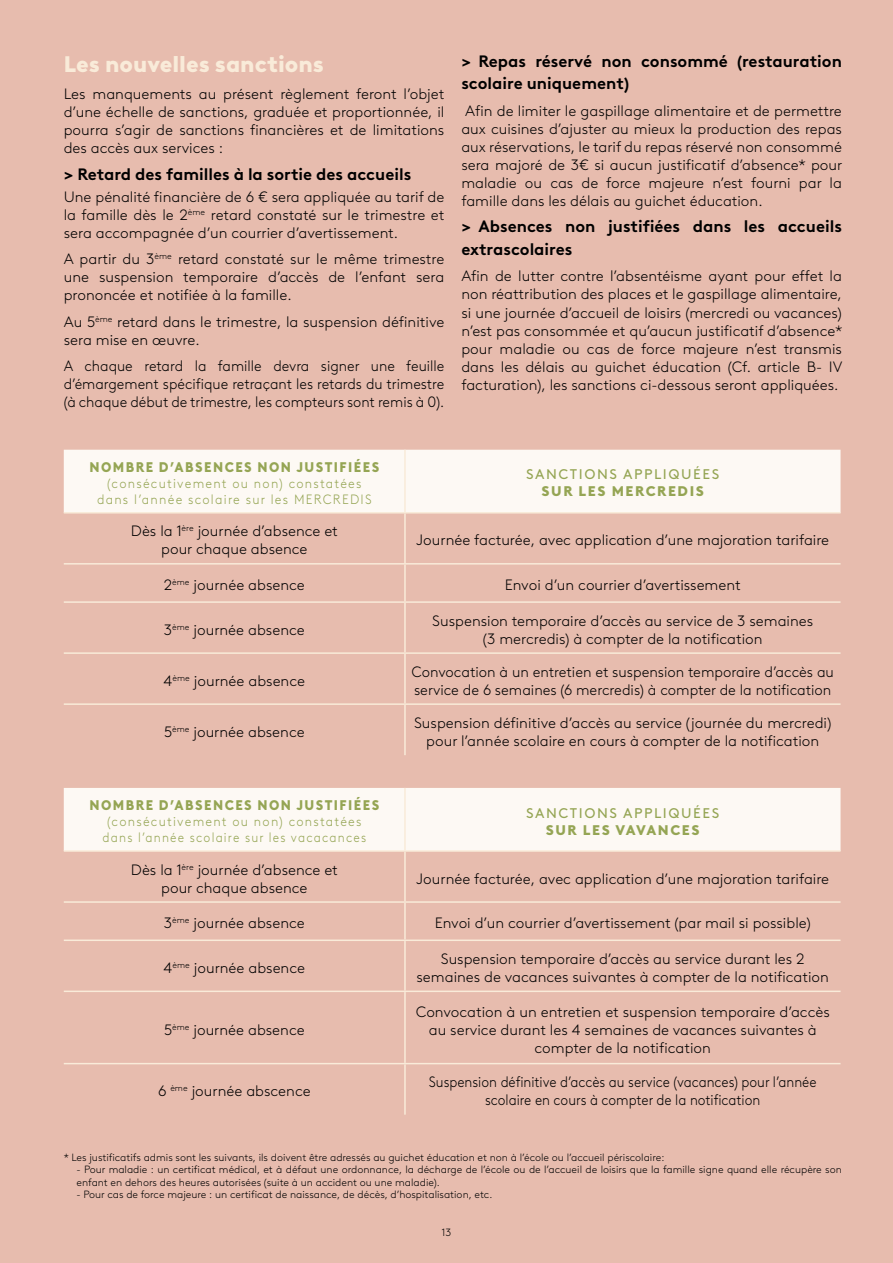
<style>
.page{position:relative;width:893px;height:1263px;background:#e7bcae}
.page>*{position:absolute;margin:0;border:0;box-sizing:border-box;transform-origin:0 0}
.t1{font:900 22.5px "Brown LL";color:#f9ebd9}
.t2{font:700 16.5px/22.5px "Brown LL";color:#000}
.t3{font:300 15px/18px "Brown LL";color:#000;text-align:center}
.t4{font:300 15px/18px "Brown LL";color:#000;text-align:justify;scale:.95 1}
.t5{font:300 15px/18px "Brown LL";color:#000;text-align:center;scale:.9 1}
.t6{font:900 13.95px "Brown LL";letter-spacing:.11em;color:#95a554;scale:.93 1}
.t7{font:13.95px "Brown LL";letter-spacing:.11em;color:#95a554}
.t8{font:900 13.95px "Brown LL";letter-spacing:.11em;color:#95a554}
.t9{font:300 13.5px/16.2px "Brown LL";letter-spacing:.1em;color:#95a554;text-align:center;scale:.93 1}
.t10{font:300 10.5px/12.6px "Brown LL";color:#000}
</style>
<div class="page">
<div style="left:64px;top:450px;width:776px;height:62px;background:#fdf9f4"></div>
<hr style="left:404px;top:450px;width:2px;height:62px;background:#f9ebd9">
<hr style="left:64px;top:512px;width:341px;height:1px;background:#f9ebd9">
<hr style="left:405px;top:512px;width:435px;height:1px;background:#f9ebd9">
<hr style="left:404px;top:513px;width:2px;height:50px;background:#f9ebd9">
<hr style="left:64px;top:563px;width:341px;height:1px;background:#f9ebd9">
<hr style="left:405px;top:563px;width:435px;height:1px;background:#f9ebd9">
<hr style="left:404px;top:564px;width:2px;height:37px;background:#f9ebd9">
<hr style="left:64px;top:601px;width:341px;height:2px;background:#f9ebd9">
<hr style="left:405px;top:601px;width:435px;height:2px;background:#f9ebd9">
<hr style="left:404px;top:603px;width:2px;height:49px;background:#f9ebd9">
<hr style="left:64px;top:652px;width:341px;height:2px;background:#f9ebd9">
<hr style="left:405px;top:652px;width:435px;height:2px;background:#f9ebd9">
<hr style="left:404px;top:654px;width:2px;height:49px;background:#f9ebd9">
<hr style="left:64px;top:703px;width:341px;height:2px;background:#f9ebd9">
<hr style="left:405px;top:703px;width:435px;height:2px;background:#f9ebd9">
<hr style="left:404px;top:705px;width:2px;height:50px;background:#f9ebd9">
<div style="left:64px;top:788px;width:776px;height:62px;background:#fdf9f4"></div>
<hr style="left:404px;top:788px;width:2px;height:62px;background:#f9ebd9">
<hr style="left:64px;top:850px;width:341px;height:2px;background:#f9ebd9">
<hr style="left:405px;top:850px;width:435px;height:2px;background:#f9ebd9">
<hr style="left:404px;top:852px;width:2px;height:49px;background:#f9ebd9">
<hr style="left:64px;top:901px;width:341px;height:2px;background:#f9ebd9">
<hr style="left:405px;top:901px;width:435px;height:2px;background:#f9ebd9">
<hr style="left:404px;top:903px;width:2px;height:36px;background:#f9ebd9">
<hr style="left:64px;top:939px;width:341px;height:2px;background:#f9ebd9">
<hr style="left:405px;top:939px;width:435px;height:2px;background:#f9ebd9">
<hr style="left:404px;top:941px;width:2px;height:49px;background:#f9ebd9">
<hr style="left:64px;top:990px;width:341px;height:2px;background:#f9ebd9">
<hr style="left:405px;top:990px;width:435px;height:2px;background:#f9ebd9">
<hr style="left:404px;top:992px;width:2px;height:71px;background:#f9ebd9">
<hr style="left:64px;top:1063px;width:341px;height:1px;background:#f9ebd9">
<hr style="left:405px;top:1063px;width:435px;height:1px;background:#f9ebd9">
<hr style="left:404px;top:1064px;width:2px;height:51px;background:#f9ebd9">
<h1 class="t1" style="left:64px;top:47px;width:262px">Les nouvelles sanctions</h1>
<p class="t3" style="left:64px;top:84px;width:382px;text-align:justify">Les manquements au présent règlement feront l’objet d’une échelle de sanctions, graduée et proportionnée, il pourra s’agir de sanctions financières et de limitations des accès aux services :</p>
<p class="t2" style="left:64px;top:161px;width:349px">&gt; Retard des familles à la sortie des accueils</p>
<p class="t3" style="left:64px;top:187px;width:382px;text-align:justify">Une pénalité financière de 6 € sera appliquée au tarif de la famille dès le 2<sup>ème</sup> retard constaté sur le trimestre et sera accompagnée d’un courrier d’avertissement.</p>
<p class="t3" style="left:64px;top:249px;width:382px;text-align:justify">A partir du 3<sup>ème</sup> retard constaté sur le même trimestre une suspension temporaire d’accès de l’enfant sera prononcée et notifiée à la famille.</p>
<p class="t3" style="left:64px;top:312px;width:382px;text-align:left">Au 5<sup>ème</sup> retard dans le trimestre, la suspension définitive sera mise en œuvre.</p>
<p class="t4" style="left:64px;top:356px;width:402px">A chaque retard la famille devra signer une feuille d’émargement spécifique retraçant les retards du trimestre (à chaque début de trimestre, les compteurs sont remis à 0).</p>
<p class="t2" style="left:461px;top:48px;width:382px">&gt; Repas réservé non consommé (restauration scolaire uniquement)</p>
<p class="t3" style="left:461px;top:101px;width:382px;text-align:justify">Afin de limiter le gaspillage alimentaire et de permettre aux cuisines d’ajuster au mieux la production des repas aux réservations, le tarif du repas réservé non consommé sera majoré de 3€ si aucun justificatif d’absence* pour maladie ou cas de force majeure n’est fourni par la famille dans les délais au guichet éducation.</p>
<p class="t2" style="left:461px;top:214px;width:382px">&gt; Absences non justifiées dans les accueils extrascolaires</p>
<p class="t3" style="left:461px;top:266px;width:383px;text-align:justify">Afin de lutter contre l’absentéisme ayant pour effet la non réattribution des places et le gaspillage alimentaire, si une journée d’accueil de loisirs (mercredi ou vacances) n’est pas consommée et qu’aucun justificatif d’absence* pour maladie ou cas de force majeure n’est transmis dans les délais au guichet éducation (Cf. article B- IV facturation), les sanctions ci-dessous seront appliquées.</p>
<p class="t6" style="left:89px;top:456px;width:313px">NOMBRE D’ABSENCES NON JUSTIFIÉES</p>
<p class="t9" style="left:97px;top:474px;width:297px">(consécutivement ou non) constatées dans l’année scolaire sur les MERCREDIS</p>
<p class="t7" style="left:526px;top:464px;width:194px">SANCTIONS APPLIQUÉES</p>
<p class="t8" style="left:542px;top:480px;width:164px">SUR LES MERCREDIS</p>
<p class="t3" style="left:131px;top:521px;width:209px">Dès la 1<sup>ère</sup> journée d’absence et pour chaque absence</p>
<p class="t3" style="left:416px;top:530px;width:414px">Journée facturée, avec application d’une majoration tarifaire</p>
<p class="t3" style="left:164px;top:575px;width:143px">2<sup>ème</sup> journée absence</p>
<p class="t3" style="left:505px;top:575px;width:237px">Envoi d’un courrier d’avertissement</p>
<p class="t3" style="left:164px;top:620px;width:142px">3<sup>ème</sup> journée absence</p>
<p class="t3" style="left:432px;top:611px;width:382px">Suspension temporaire d’accès au service de 3 semaines (3 mercredis) à compter de la notification</p>
<p class="t3" style="left:164px;top:671px;width:143px">4<sup>ème</sup> journée absence</p>
<p class="t3" style="left:412px;top:662px;width:424px;text-align:left">Convocation à un entretien et suspension temporaire d’accès au service de 6 semaines (6 mercredis) à compter de la notification</p>
<p class="t3" style="left:164px;top:722px;width:142px">5<sup>ème</sup> journée absence</p>
<p class="t3" style="left:414px;top:713px;width:419px">Suspension définitive d’accès au service (journée du mercredi) pour l’année scolaire en cours à compter de la notification</p>
<p class="t6" style="left:89px;top:794px;width:313px">NOMBRE D’ABSENCES NON JUSTIFIÉES</p>
<p class="t9" style="left:103px;top:812px;width:285px">(consécutivement ou non) constatées dans l’année scolaire sur les vacacances</p>
<p class="t7" style="left:526px;top:802px;width:194px">SANCTIONS APPLIQUÉES</p>
<p class="t8" style="left:546px;top:819px;width:155px">SUR LES VAVANCES</p>
<p class="t3" style="left:131px;top:859px;width:209px">Dès la 1<sup>ère</sup> journée d’absence et pour chaque absence</p>
<p class="t3" style="left:416px;top:868px;width:414px">Journée facturée, avec application d’une majoration tarifaire</p>
<p class="t3" style="left:164px;top:913px;width:142px">3<sup>ème</sup> journée absence</p>
<p class="t3" style="left:435px;top:913px;width:377px">Envoi d’un courrier d’avertissement (par mail si possible)</p>
<p class="t3" style="left:164px;top:958px;width:143px">4<sup>ème</sup> journée absence</p>
<p class="t3" style="left:417px;top:949px;width:414px">Suspension temporaire d’accès au service durant les 2 semaines de vacances suivantes à compter de la notification</p>
<p class="t3" style="left:164px;top:1019px;width:142px">5<sup>ème</sup> journée absence</p>
<p class="t3" style="left:416px;top:1001px;width:415px">Convocation à un entretien et suspension temporaire d’accès au service durant les 4 semaines de vacances suivantes à compter de la notification</p>
<p class="t3" style="left:158px;top:1081px;width:154px">6 <sup>ème</sup> journée abscence</p>
<p class="t5" style="left:429px;top:1072px;width:432px">Suspension définitive d’accès au service (vacances) pour l’année scolaire en cours à compter de la notification</p>
<p class="t10" style="left:64px;top:1150px;width:602px">* Les justificatifs admis sont les suivants, ils doivent être adressés au guichet éducation et non à l’école ou l’accueil périscolaire:</p>
<p class="t10" style="left:77px;top:1163px;width:767px">- Pour maladie : un certificat médical, et à défaut une ordonnance, la décharge de l’école ou de l’accueil de loisirs que la famille signe quand elle récupère son enfant en dehors des heures autorisées (suite à un accident ou une maladie).</p>
<p class="t10" style="left:77px;top:1188px;width:417px">- Pour cas de force majeure : un certificat de naissance, de décès, d’hospitalisation, etc.</p>
<p class="t10" style="left:442px;top:1225px;width:11px">13</p>
</div>
